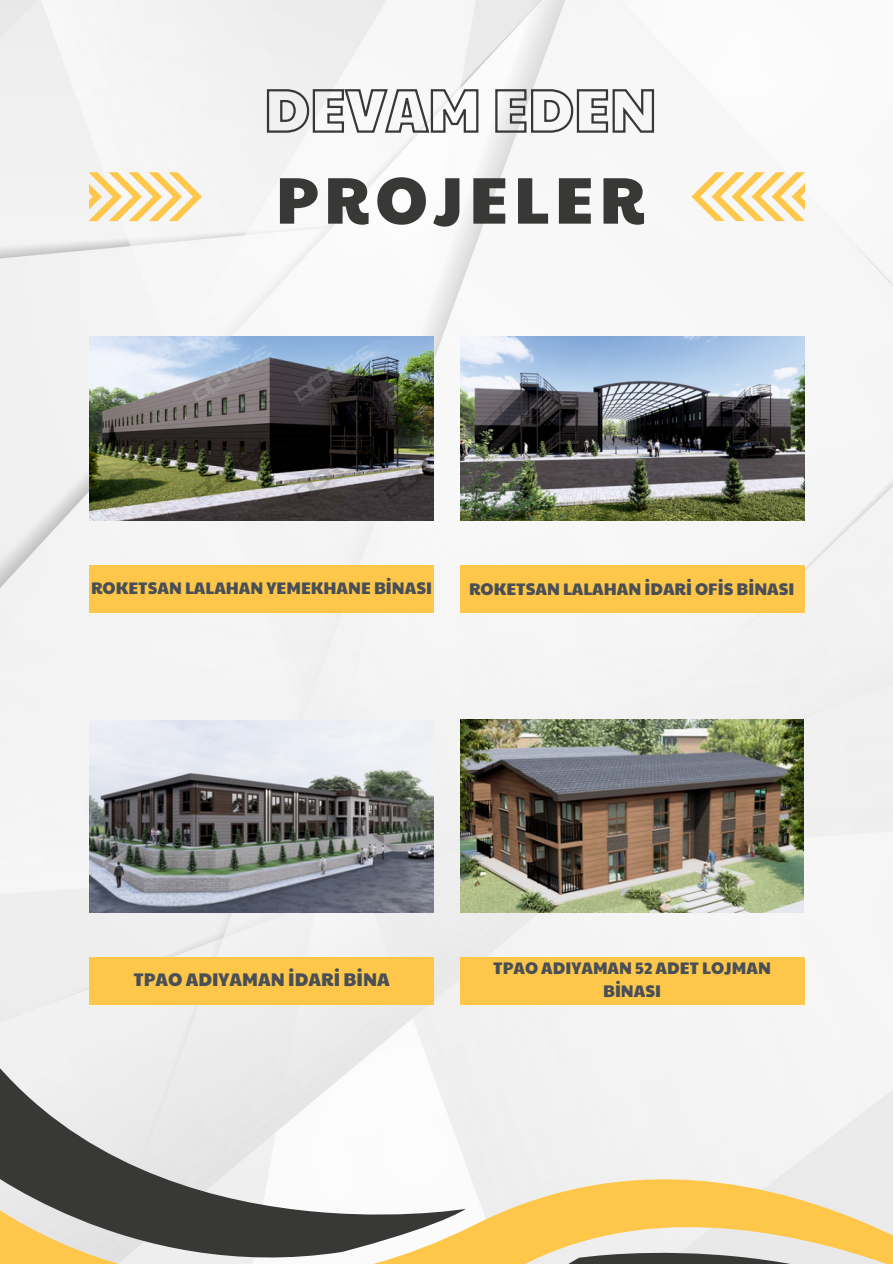
<style>
.page{position:relative;width:893px;height:1264px;background:#fff}
.page>*{position:absolute;margin:0;border:0;box-sizing:border-box;transform-origin:0 0}
.t1{font:66px "Paytone One";letter-spacing:.08em;color:#383836}
.t2{font:18px "Paytone One";color:#494f56}
.t3{font:16.5px/22.5px "Paytone One";color:#494f56;text-align:center}
</style>
<div class="page">
<div style="left:0;top:0;width:892px;height:1074px;background:#f5f5f5"></div>
<div style="left:466px;top:1074px;width:426px;height:189px;background:#f2f2f2"></div>
<svg style="left:0;top:1034px;width:466px;height:229px"></svg>
<svg style="left:485px;top:1192px;width:407px;height:71px;background:#edcc81"></svg>
<div style="left:89px;top:565px;width:344px;height:48px;background:#ffc749"></div>
<svg style="left:89px;top:173px;width:113px;height:48px"></svg>
<svg style="left:691px;top:173px;width:113px;height:47px"></svg>
<div style="left:460px;top:565px;width:344px;height:48px;background:#ffc749"></div>
<div style="left:89px;top:956px;width:344px;height:48px;background:#ffc749"></div>
<div style="left:460px;top:956px;width:344px;height:48px;background:#ffc749"></div>
<img style="left:90px;top:336px;width:343px;height:185px">
<img style="left:460px;top:336px;width:344px;height:185px">
<img style="left:460px;top:719px;width:343px;height:193px">
<img style="left:90px;top:721px;width:343px;height:191px">
<svg style="left:266px;top:87px;width:389px;height:47px"></svg>
<p class="t1" style="left:275px;top:150px;width:371px">PROJELER</p>
<p class="t3" style="left:91px;top:576px;width:342px">ROKETSAN LALAHAN YEMEKHANE BİNASI</p>
<p class="t3" style="left:469px;top:576px;width:327px">ROKETSAN LALAHAN İDARİ OFİS BİNASI</p>
<p class="t2" style="left:133px;top:966px;width:258px">TPAO ADIYAMAN İDARİ BİNA</p>
<p class="t3" style="left:493px;top:955px;width:279px">TPAO ADIYAMAN 52 ADET LOJMAN<br>BİNASI</p>
</div>
